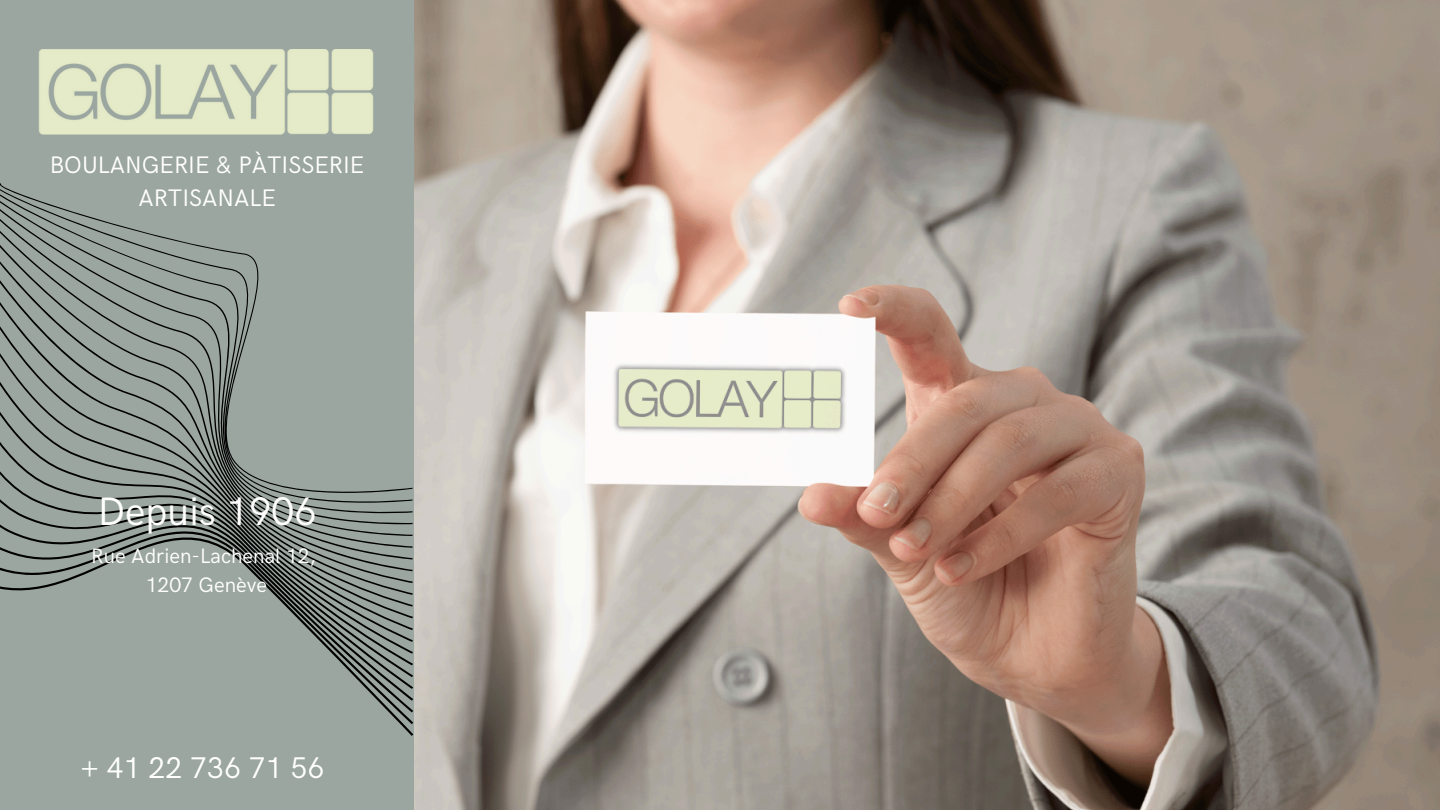
<style>
.page{position:relative;width:1440px;height:810px;background:#fff}
.page>*{position:absolute;margin:0;border:0;box-sizing:border-box;transform-origin:0 0}
.t1{font:40px "HK Grotesk";color:#fff}
.t2{font:30px "HK Grotesk";color:#fff}
.t3{font:24px/33px "HK Grotesk";color:#fff;text-align:center}
.t4{font:21px "HK Grotesk";color:#fff}
</style>
<div class="page">
<img style="left:413px;top:0;width:1027px;height:810px">
<div style="left:0;top:0;width:413px;height:810px;background:#9ba6a0"></div>
<svg style="left:274px;top:595px;width:139px;height:12px"></svg>
<svg style="left:0;top:583px;width:413px;height:12px"></svg>
<svg style="left:3px;top:571px;width:410px;height:12px"></svg>
<svg style="left:0;top:560px;width:413px;height:11px"></svg>
<svg style="left:0;top:548px;width:413px;height:12px"></svg>
<svg style="left:0;top:534px;width:413px;height:14px"></svg>
<svg style="left:0;top:528px;width:412px;height:8px"></svg>
<svg style="left:0;top:521px;width:413px;height:7px"></svg>
<svg style="left:17px;top:514px;width:342px;height:7px"></svg>
<svg style="left:0;top:183px;width:413px;height:331px"></svg>
<img style="left:39px;top:49px;width:335px;height:86px">
<p class="t3" style="left:50px;top:150px;width:316px">BOULANGERIE &amp; PÀTISSERIE<br>ARTISANALE</p>
<h3 class="t1" style="left:98px;top:489px;width:220px">Depuis 1906</h3>
<p class="t4" style="left:91px;top:544px;width:226px">Rue Adrien-Lachenal 12,</p>
<p class="t4" style="left:146px;top:573px;width:123px">1207 Genève</p>
<h1 class="t2" style="left:80px;top:751px;width:245px">+ 41 22 736 71 56</h1>
</div>
